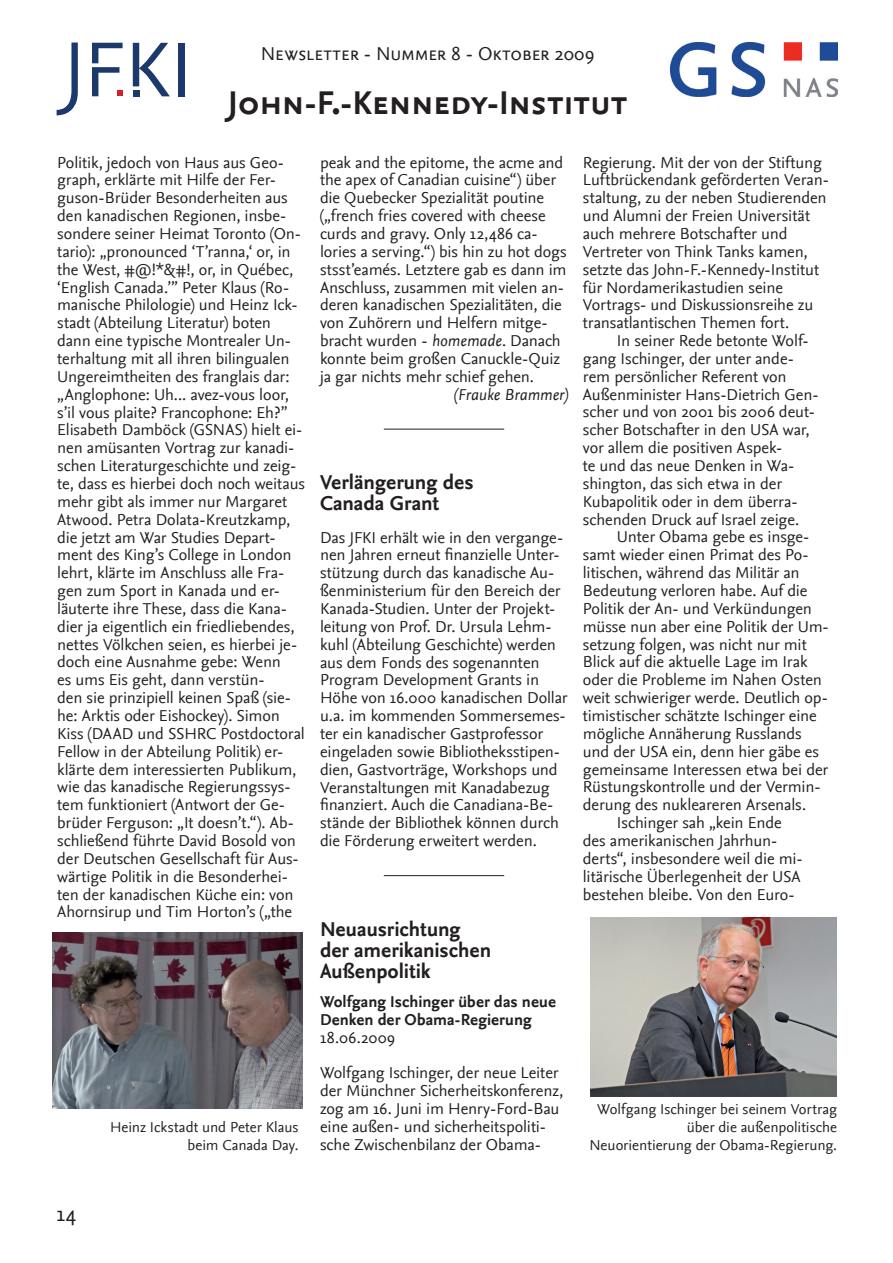
<style>
.page{position:relative;width:893px;height:1263px;background:#fff}
.page>*{position:absolute;margin:0;border:0;box-sizing:border-box;transform-origin:0 0}
.t1{font:81.3px "Nexus Sans";color:#1c396d}
.t2{font:34.5px "Nexus Sans Bold SC";letter-spacing:-.01em;color:#231f20}
.t3{font:22.5px "Nexus Sans";color:#231f20}
.t4{font:700 21px/21px "Nexus Sans";letter-spacing:-.005em;color:#231f20}
.t5{font:19.5px "Nexus Sans Regular SC";letter-spacing:-.01em;color:#231f20}
.t6{font:16.5px/17.9px "Nexus Sans";letter-spacing:-.005em;color:#231f20}
.t7{font:700 16.5px/17.9px "Nexus Sans";color:#231f20}
.t8{font:italic 16.5px "Nexus Sans";color:#231f20}
.t9{font:15px/17.9px "Nexus Sans";color:#231f20;text-align:right}
.s1{font-style:italic}
</style>
<div class="page">
<img style="left:671px;top:43px;width:166px;height:53px">
<svg style="left:133px;top:43px;width:37px;height:53px"></svg>
<svg style="left:92px;top:43px;width:31px;height:53px"></svg>
<div style="left:179px;top:43px;width:6px;height:53px;background:#1c396d"></div>
<hr style="left:384px;top:429px;width:120px;height:1px;background:#231f20">
<hr style="left:384px;top:875px;width:120px;height:1px;background:#231f20">
<img style="left:590px;top:918px;width:246px;height:178px">
<img style="left:52px;top:933px;width:250px;height:175px">
<h1 class="t1" style="left:62px;top:23px;width:25px">J</h1>
<p class="t5" style="left:261px;top:43px;width:335px">Newsletter - Nummer 8 - Oktober 2009</p>
<h2 class="t2" style="left:228px;top:83px;width:401px">John-F.-Kennedy-Institut</h2>
<p class="t6" style="left:57px;top:153px;width:249px">Politik, jedoch von Haus aus Geo&shy;graph, erklärte mit Hilfe der Fer&shy;guson-Brüder Besonderheiten aus den kanadischen Regionen, insbe&shy;sondere seiner Heimat Toronto (On&shy;tario): „pronounced ‘T’ranna,‘ or, in the West, #@!*&amp;#!, or, in Québec, ‘English Canada.’” Peter Klaus (Ro&shy;manische Philologie) und Heinz Ick&shy;stadt (Abteilung Literatur) boten dann eine typische Montrealer Un&shy;terhaltung mit all ihren bilingualen Ungereimtheiten des franglais dar: „Anglophone: Uh... avez-vous loor, s’il vous plaite? Francophone: Eh?” Elisabeth Damböck (GSNAS) hielt ei&shy;nen amüsanten Vortrag zur kanadi&shy;schen Literaturgeschichte und zeig&shy;te, dass es hierbei doch noch weitaus mehr gibt als immer nur Margaret Atwood. Petra Dolata-Kreutzkamp, die jetzt am War Studies Depart&shy;ment des King’s College in London lehrt, klärte im Anschluss alle Fra&shy;gen zum Sport in Kanada und er&shy;läuterte ihre These, dass die Kana&shy;dier ja eigentlich ein friedliebendes, nettes Völkchen seien, es hierbei je&shy;doch eine Ausnahme gebe: Wenn<br>es ums Eis geht, dann verstün-<br>den sie prinzipiell keinen Spaß (sie&shy;he: Arktis oder Eishockey). Simon Kiss (DAAD und SSHRC Postdoctoral Fellow in der Abteilung Politik) er&shy;klärte dem interessierten Publikum, wie das kanadische Regierungssys&shy;tem funktioniert (Antwort der Ge&shy;brüder Ferguson: „It doesn’t.“). Ab&shy;schließend führte David Bosold von der Deutschen Gesellschaft für Aus&shy;wärtige Politik in die Besonderhei&shy;ten der kanadischen Küche ein: von Ahornsirup und Tim Horton’s („the</p>
<p class="t6" style="left:320px;top:153px;width:248px">peak and the epitome, the acme and the apex of Canadian cuisine“) über die Quebecker Spezialität poutine („french fries covered with cheese curds and gravy. Only 12,486 ca&shy;lories a serving.“) bis hin zu hot dogs stsst’eamés. Letztere gab es dann im Anschluss, zusammen mit vielen an&shy;deren kanadischen Spezialitäten, die von Zuhörern und Helfern mitge&shy;bracht wurden - <span class="s1">homemade</span>. Danach konnte beim großen Canuckle-Quiz ja gar nichts mehr schief gehen.</p>
<p class="t6" style="left:583px;top:153px;width:248px">Regierung. Mit der von der Stiftung Luftbrückendank geförderten Veran&shy;staltung, zu der neben Studierenden und Alumni der Freien Universität auch mehrere Botschafter und Vertreter von Think Tanks kamen, setzte das John-F.-Kennedy-Institut für Nordamerikastudien seine Vortrags- und Diskussionsreihe zu transatlantischen Themen fort.</p>
<p class="t6" style="left:583px;top:332px;width:237px;text-indent:34px">In seiner Rede betonte Wolf&shy;gang Ischinger, der unter ande&shy;rem persönlicher Referent von<br>Außenminister Hans-Dietrich Gen&shy;scher und von 2001 bis 2006 deut&shy;scher Botschafter in den USA war, vor allem die positiven Aspek-<br>te und das neue Denken in Wa&shy;shington, das sich etwa in der<br>Kubapolitik oder in dem überra&shy;schenden Druck auf Israel zeige.</p>
<p class="t6" style="left:617px;top:528px;width:194px">Unter Obama gebe es insge-</p>
<p class="t6" style="left:583px;top:546px;width:227px">samt wieder einen Primat des Po-</p>
<p class="t6" style="left:583px;top:564px;width:218px">litischen, während das Militär an</p>
<p class="t6" style="left:583px;top:582px;width:226px">Bedeutung verloren habe. Auf die</p>
<p class="t6" style="left:583px;top:600px;width:231px">Politik der An- und Verkündungen</p>
<p class="t6" style="left:583px;top:618px;width:247px">müsse nun aber eine Politik der Um-</p>
<p class="t6" style="left:583px;top:635px;width:225px">setzung folgen, was nicht nur mit</p>
<p class="t6" style="left:583px;top:653px;width:226px">Blick auf die aktuelle Lage im Irak</p>
<p class="t6" style="left:583px;top:671px;width:241px">oder die Probleme im Nahen Osten</p>
<p class="t6" style="left:583px;top:689px;width:247px">weit schwieriger werde. Deutlich op-</p>
<p class="t6" style="left:583px;top:707px;width:236px">timistischer schätzte Ischinger eine</p>
<p class="t6" style="left:583px;top:725px;width:220px">mögliche Annäherung Russlands</p>
<p class="t6" style="left:583px;top:742px;width:238px">und der USA ein, denn hier gäbe es</p>
<p class="t6" style="left:583px;top:760px;width:247px">gemeinsame Interessen etwa bei der</p>
<p class="t6" style="left:583px;top:778px;width:239px">Rüstungskontrolle und der Vermin-</p>
<p class="t6" style="left:583px;top:796px;width:225px">derung des nukleareren Arsenals.</p>
<p class="t6" style="left:617px;top:814px;width:166px">Ischinger sah „kein Ende</p>
<p class="t6" style="left:583px;top:832px;width:196px">des amerikanischen Jahrhun-</p>
<p class="t6" style="left:583px;top:850px;width:221px">derts“, insbesondere weil die mi-</p>
<p class="t6" style="left:583px;top:867px;width:219px">litärische Überlegenheit der USA</p>
<p class="t6" style="left:583px;top:885px;width:213px">bestehen bleibe. Von den Euro-</p>
<p class="t8" style="left:454px;top:385px;width:115px">(Frauke Brammer)</p>
<p class="t4" style="left:320px;top:472px;width:155px">Verlängerung des<br>Canada Grant</p>
<p class="t6" style="left:320px;top:528px;width:249px">Das JFKI erhält wie in den vergange&shy;nen Jahren erneut finanzielle Unter&shy;stützung durch das kanadische Au&shy;ßenministerium für den Bereich der Kanada-Studien. Unter der Projekt&shy;leitung von Prof. Dr. Ursula Lehm&shy;kuhl (Abteilung Geschichte) werden aus dem Fonds des sogenannten Program Development Grants in Höhe von 16.000 kanadischen Dollar u.a. im kommenden Sommersemes&shy;ter ein kanadischer Gastprofessor eingeladen sowie Bibliotheksstipen&shy;dien, Gastvorträge, Workshops und Veranstaltungen mit Kanadabezug finanziert. Auch die Canadiana-Be&shy;stände der Bibliothek können durch die Förderung erweitert werden.</p>
<p class="t4" style="left:320px;top:918px;width:173px">Neuausrichtung der amerikanischen<br>Außenpolitik</p>
<p class="t7" style="left:320px;top:993px;width:238px">Wolfgang Ischinger über das neue<br>Denken der Obama-Regierung</p>
<p class="t6" style="left:320px;top:1019px;width:240px;line-height:35.7px">18.06.2009<br>Wolfgang Ischinger, der neue Leiter</p>
<p class="t6" style="left:320px;top:1082px;width:245px">der Münchner Sicherheitskonferenz, zog am 16. Juni im Henry-Ford-Bau eine außen- und sicherheitspoliti&shy;sche Zwischenbilanz der Obama-</p>
<p class="t9" style="left:589px;top:1100px;width:249px">Wolfgang Ischinger bei seinem Vortrag über die außenpolitische<br>Neuorientierung der Obama-Regierung.</p>
<p class="t9" style="left:110px;top:1118px;width:190px">Heinz Ickstadt und Peter Klaus beim Canada Day.</p>
<h3 class="t3" style="left:57px;top:1201px;width:21px">14</h3>
</div>
